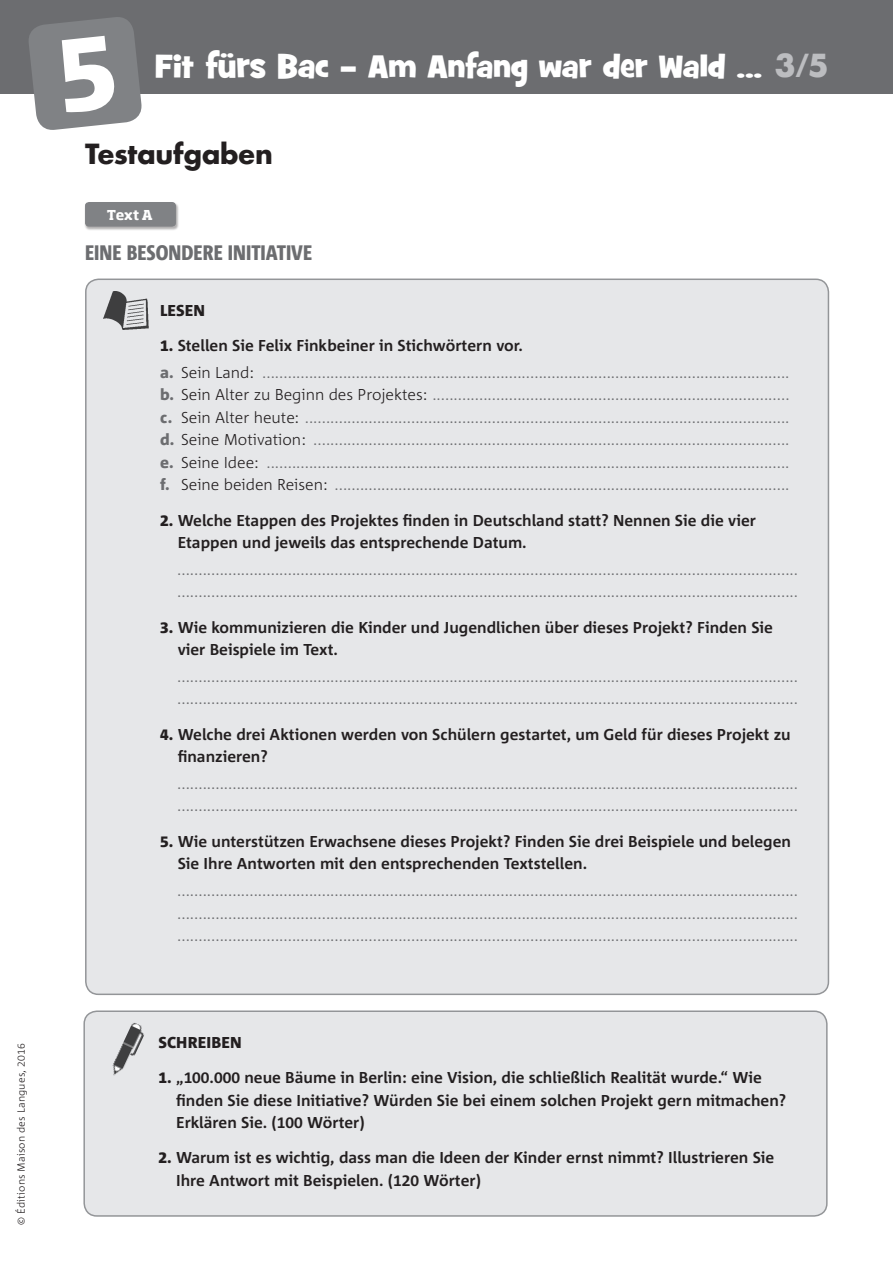
<style>
.page{position:relative;width:893px;height:1263px;background:#fff}
.page>*{position:absolute;margin:0;border:0;box-sizing:border-box;transform-origin:0 0}
.t1{font:31.5px "Grilled Cheese BTN";letter-spacing:-.005em;color:#fff}
.Grundschrift{font:700 27px "Futura";letter-spacing:-.005em;color:#231f20}
.paragrapph_grammar{font:800 21px "Corpid Cd";color:#6c6d70}
.Grundschrift-2{font:300 15.75px "Corpid";color:#6c6d70}
.paragraph_title2_ex{font:700 15.75px/22.5px "Corpid";color:#231f20}
.paragraph_title2_ex-2{font:800 15.75px "Corpid";color:#231f20}
.etiquetas{font:700 13.5px "Soho Std";color:#fff}
.Grundschrift-3{font:300 10.5px "Corpid";letter-spacing:.015em;color:#231f20}
.s1{font-size:33px}
.s2{font-family:"Futura BQ";font-weight:700;font-size:33px;color:#bcbdc0}
.s3{font-weight:800}
.s4{color:#231f20}
</style>
<div class="page">
<div style="left:86px;top:279px;width:742px;height:715px;background:#e6e7e9;border-radius:13px"></div>
<div style="left:0;top:0;width:893px;height:94px;background:#6c6d70"></div>
<img style="left:103px;top:291px;width:46px;height:39px">
<div style="left:85px;top:203px;width:95px;height:28px;background:#231f20;opacity:.35"></div>
<div style="left:85px;top:202px;width:91px;height:25px;background:#808285;border-radius:4px"></div>
<div style="left:84px;top:1011px;width:743px;height:205px;background:#e6e7e9;border-radius:13px"></div>
<div style="left:83px;top:1010px;width:745px;height:207px;border:2px solid #939598;border-radius:13px"></div>
<img style="left:112px;top:1023px;width:32px;height:53px">
<svg style="left:29px;top:17px;width:113px;height:113px"></svg>
<p class="Grundschrift-3" style="left:15px;top:1224px;width:182px;rotate:-90deg">© Éditions Maison des Langues, 2016</p>
<p class="t1" style="left:155px;top:46px;width:675px"><span class="s1">Fit fürs Bac –</span> Am Anfang war der Wald ... <span class="s2">3/5</span></p>
<p class="Grundschrift" style="left:85px;top:136px;width:189px">Testaufgaben</p>
<p class="etiquetas" style="left:107px;top:206px;width:47px">Text A</p>
<p class="paragrapph_grammar" style="left:85px;top:241px;width:229px">EINE BESONDERE INITIATIVE</p>
<p class="paragraph_title2_ex-2" style="left:160px;top:300px;width:46px">LESEN</p>
<p class="paragraph_title2_ex" style="left:160px;top:334px;width:364px"><span class="s3">1.</span> Stellen Sie Felix Finkbeiner in Stichwörtern vor.</p>
<p class="Grundschrift-2" style="left:160px;top:363px;width:631px"><span class="s3">a.</span> <span class="s4">Sein Land:</span> ............................................................................................................................</p>
<p class="Grundschrift-2" style="left:160px;top:386px;width:631px"><span class="s3">b.</span> <span class="s4">Sein Alter zu Beginn des Projektes:</span> ....................................................................................</p>
<p class="Grundschrift-2" style="left:160px;top:408px;width:631px"><span class="s3">c.</span> <span class="s4">Sein Alter heute:</span> ..................................................................................................................</p>
<p class="Grundschrift-2" style="left:160px;top:431px;width:631px"><span class="s3">d.</span> <span class="s4">Seine Motivation:</span> ................................................................................................................</p>
<p class="Grundschrift-2" style="left:160px;top:453px;width:631px"><span class="s3">e.</span> <span class="s4">Seine Idee:</span> ...........................................................................................................................</p>
<p class="Grundschrift-2" style="left:160px;top:476px;width:631px"><span class="s3">f.</span> <span class="s4">Seine beiden Reisen:</span> ...........................................................................................................</p>
<p class="paragraph_title2_ex" style="left:178px;top:509px;width:580px;text-indent:-18px"><span class="s3">2.</span> Welche Etappen des Projektes finden in Deutschland statt? Nennen Sie die vier<br>Etappen und jeweils das entsprechende Datum.</p>
<p class="Grundschrift-2" style="left:177px;top:560px;width:622px">..................................................................................................................................................</p>
<p class="Grundschrift-2" style="left:177px;top:583px;width:622px">..................................................................................................................................................</p>
<p class="paragraph_title2_ex" style="left:178px;top:616px;width:597px;text-indent:-18px"><span class="s3">3.</span> Wie kommunizieren die Kinder und Jugendlichen über dieses Projekt? Finden Sie vier Beispiele im Text.</p>
<p class="Grundschrift-2" style="left:177px;top:667px;width:622px">..................................................................................................................................................</p>
<p class="Grundschrift-2" style="left:177px;top:690px;width:622px">..................................................................................................................................................</p>
<p class="paragraph_title2_ex" style="left:178px;top:723px;width:614px;text-indent:-18px"><span class="s3">4.</span> Welche drei Aktionen werden von Schülern gestartet, um Geld für dieses Projekt zu finanzieren?</p>
<p class="Grundschrift-2" style="left:177px;top:774px;width:622px">..................................................................................................................................................</p>
<p class="Grundschrift-2" style="left:177px;top:797px;width:622px">..................................................................................................................................................</p>
<p class="paragraph_title2_ex" style="left:178px;top:830px;width:615px;text-indent:-18px"><span class="s3">5.</span> Wie unterstützen Erwachsene dieses Projekt? Finden Sie drei Beispiele und belegen<br>Sie Ihre Antworten mit den entsprechenden Textstellen.</p>
<p class="Grundschrift-2" style="left:177px;top:881px;width:622px">..................................................................................................................................................</p>
<p class="Grundschrift-2" style="left:177px;top:904px;width:622px">..................................................................................................................................................</p>
<p class="Grundschrift-2" style="left:177px;top:926px;width:622px">..................................................................................................................................................</p>
<p class="paragraph_title2_ex-2" style="left:159px;top:1032px;width:85px">SCHREIBEN</p>
<p class="paragraph_title2_ex" style="left:176px;top:1066px;width:612px;text-indent:-18px"><span class="s3">1.</span> „100.000 neue Bäume in Berlin: eine Vision, die schließlich Realität wurde.“ Wie finden Sie diese Initiative? Würden Sie bei einem solchen Projekt gern mitmachen?<br>Erklären Sie. (100 Wörter)</p>
<p class="paragraph_title2_ex" style="left:176px;top:1146px;width:600px;text-indent:-18px"><span class="s3">2.</span> Warum ist es wichtig, dass man die Ideen der Kinder ernst nimmt? Illustrieren Sie<br>Ihre Antwort mit Beispielen. (120 Wörter)</p>
</div>
